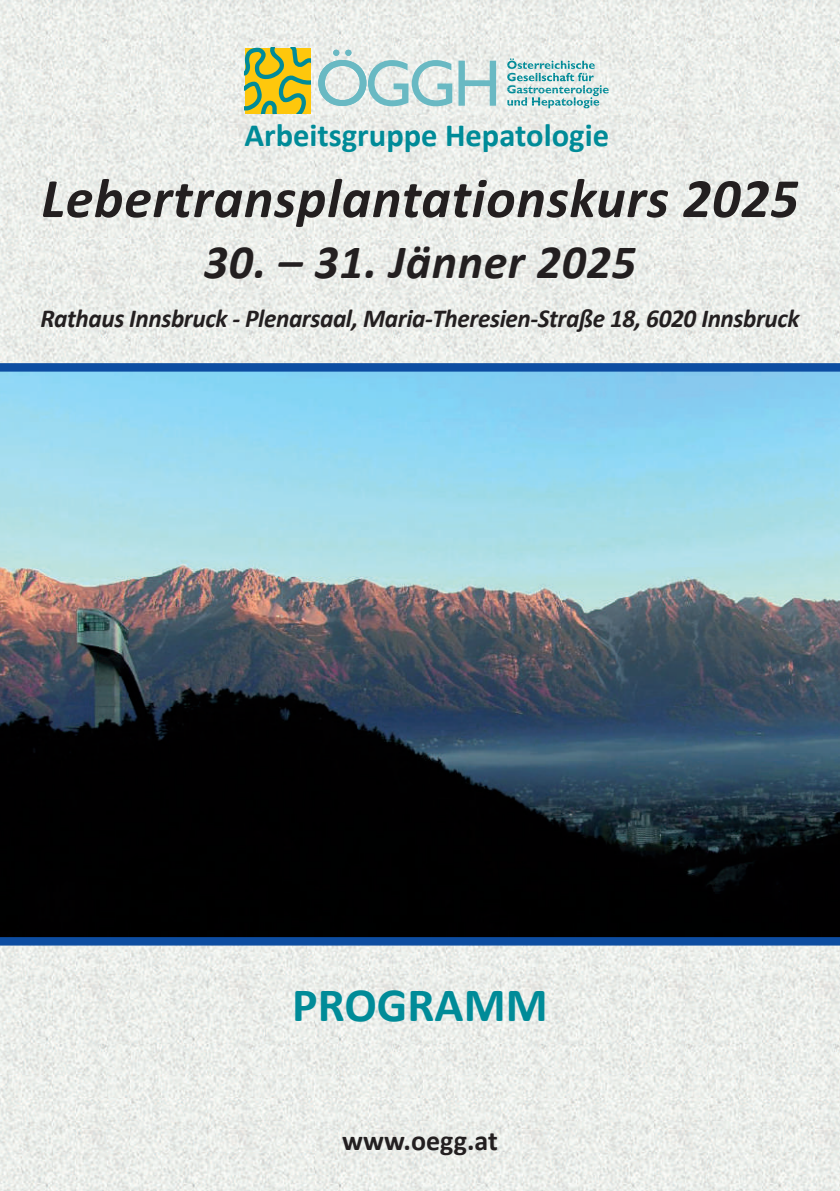
<style>
.page{position:relative;width:840px;height:1191px;background:#fff}
.page>*{position:absolute;margin:0;border:0;box-sizing:border-box;transform-origin:0 0}
.t1{font:italic 700 56px "Calibri";letter-spacing:.01em;color:#231f20}
.t2{font:italic 700 48px "Calibri";letter-spacing:.015em;color:#231f20}
.t3{font:700 48px "Calibri";color:#008b98}
.t4{font:700 32.6px "Calibri";color:#008b98}
.t5{font:700 28px "Calibri";letter-spacing:.005em;color:#231f20}
.t6{font:italic 700 26px "Calibri";letter-spacing:-.015em;color:#231f20}
</style>
<div class="page">
<img style="left:0;top:0;width:839px;height:363px">
<img style="left:0;top:945px;width:839px;height:246px">
<svg style="left:245px;top:48px;width:65px;height:66px;background:#b1b436"></svg>
<svg style="left:318px;top:50px;width:134px;height:56px;background:#c1dcdd"></svg>
<svg style="left:458px;top:61px;width:38px;height:45px;background:#b4d7d9"></svg>
<svg style="left:507px;top:58px;width:101px;height:50px;background:#b4d6d6"></svg>
<img style="left:0;top:371px;width:839px;height:566px">
<div style="left:0;top:363px;width:839px;height:8px;background:#0d4da1"></div>
<div style="left:0;top:937px;width:839px;height:8px;background:#0d4da1"></div>
<p class="t4" style="left:244px;top:115px;width:366px">Arbeitsgruppe Hepatologie</p>
<h1 class="t1" style="left:41px;top:164px;width:758px">Lebertransplantationskurs 2025</h1>
<h2 class="t2" style="left:204px;top:232px;width:433px">30. – 31. Jänner 2025</h2>
<p class="t6" style="left:40px;top:302px;width:760px">Rathaus Innsbruck - Plenarsaal, Maria-Theresien-Straße 18, 6020 Innsbruck</p>
<h2 class="t3" style="left:292px;top:975px;width:257px">PROGRAMM</h2>
<p class="t5" style="left:342px;top:1123px;width:157px">www.oegg.at</p>
</div>
